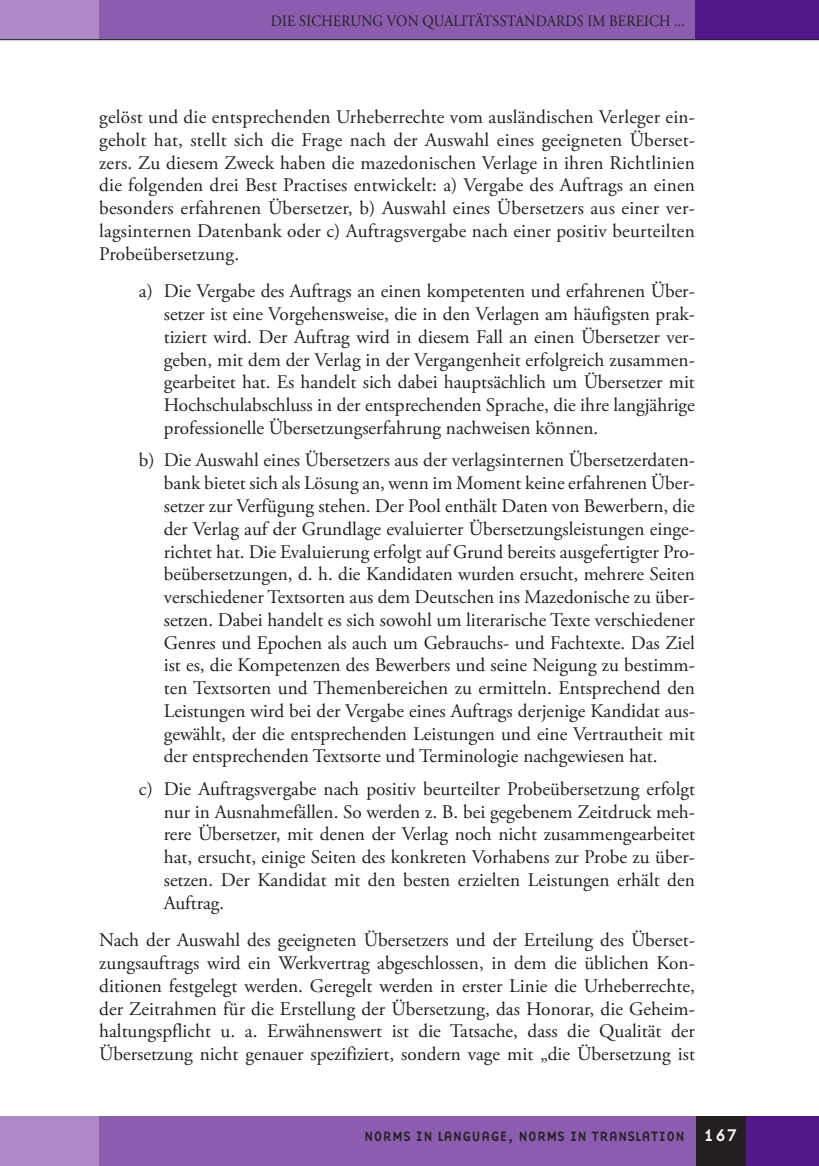
<style>
.page{position:relative;width:819px;height:1166px;background:#fff}
.page>*{position:absolute;margin:0;border:0;box-sizing:border-box;transform-origin:0 0}
.t1{font:19.25px/22.8px "Adobe Garamond Pro";color:#231f20;text-align:justify}
.t2{font:15.75px "Adobe Garamond Pro";letter-spacing:.015em;color:#231f20;scale:.9 1}
.t3{font:14px "Base Nine";color:#231f20}
.s1{font-size:17.5px;color:#fff}
</style>
<div class="page">
<div style="left:99px;top:0;width:596px;height:40px;background:#8a5dae"></div>
<div style="left:0;top:0;width:99px;height:40px;background:#ad89c5"></div>
<div style="left:694px;top:0;width:124px;height:40px;background:#53168b"></div>
<hr style="left:0;top:39px;width:818px;height:1px;background:#231f20">
<div style="left:74px;top:1116px;width:622px;height:50px;background:#8a5dae"></div>
<div style="left:0;top:1116px;width:99px;height:50px;background:#ad89c5"></div>
<div style="left:745px;top:1116px;width:73px;height:50px;background:#53168b"></div>
<div style="left:695px;top:1116px;width:50px;height:50px;background:#231f20"></div>
<p class="t2" style="left:271px;top:11px;width:461px">DIE SICHERUNG VON QUALITÄTSSTANDARDS IM BEREICH ...</p>
<p class="t1" style="left:99px;top:106px;width:597px">gelöst und die entsprechenden Urheberrechte vom ausländischen Verleger ein&shy;geholt hat, stellt sich die Frage nach der Auswahl eines geeigneten Überset&shy;zers. Zu diesem Zweck haben die mazedonischen Verlage in ihren Richtlinien die folgenden drei Best Practises entwickelt: a) Vergabe des Auftrags an einen besonders erfahrenen Übersetzer, b) Auswahl eines Übersetzers aus einer ver&shy;lagsinternen Datenbank oder c) Auftragsvergabe nach einer positiv beurteilten Probeübersetzung.</p>
<p class="t1" style="left:164px;top:280px;width:532px;text-indent:-25px">a) Die Vergabe des Auftrags an einen kompetenten und erfahrenen Über&shy;setzer ist eine Vorgehensweise, die in den Verlagen am häufigsten prak&shy;tiziert wird. Der Auftrag wird in diesem Fall an einen Übersetzer ver&shy;geben, mit dem der Verlag in der Vergangenheit erfolgreich zusammen&shy;gearbeitet hat. Es handelt sich dabei hauptsächlich um Übersetzer mit Hochschulabschluss in der entsprechenden Sprache, die ihre langjährige professionelle Übersetzungserfahrung nachweisen kÖnnen.</p>
<p class="t1" style="left:164px;top:450px;width:532px;text-indent:-25px">b) Die Auswahl eines Übersetzers aus der verlagsinternen Übersetzerdaten&shy;bank bietet sich als Lösung an, wenn im Moment keine erfahrenen Über&shy;setzer zur Verfügung stehen. Der Pool enthält Daten von Bewerbern, die der Verlag auf der Grundlage evaluierter Übersetzungsleistungen einge&shy;richtet hat. Die Evaluierung erfolgt auf Grund bereits ausgefertigter Pro&shy;beübersetzungen, d. h. die Kandidaten wurden ersucht, mehrere Seiten verschiedener Textsorten aus dem Deutschen ins Mazedonische zu über&shy;setzen. Dabei handelt es sich sowohl um literarische Texte verschiedener Genres und Epochen als auch um Gebrauchs- und Fachtexte. Das Ziel ist es, die Kompetenzen des Bewerbers und seine Neigung zu bestimm&shy;ten Textsorten und Themenbereichen zu ermitteln. Entsprechend den Leistungen wird bei der Vergabe eines Auftrags derjenige Kandidat aus&shy;gewählt, der die entsprechenden Leistungen und eine Vertrautheit mit der entsprechenden Textsorte und Terminologie nachgewiesen hat.</p>
<p class="t1" style="left:164px;top:778px;width:532px;text-indent:-25px">c) Die Auftragsvergabe nach positiv beurteilter Probeübersetzung erfolgt nur in Ausnahmefällen. So werden z. B. bei gegebenem Zeitdruck meh&shy;rere Übersetzer, mit denen der Verlag noch nicht zusammengearbeitet hat, ersucht, einige Seiten des konkreten Vorhabens zur Probe zu über&shy;setzen. Der Kandidat mit den besten erzielten Leistungen erhält den Auftrag.</p>
<p class="t1" style="left:99px;top:929px;width:597px">Nach der Auswahl des geeigneten Übersetzers und der Erteilung des Überset&shy;zungsauftrags wird ein Werkvertrag abgeschlossen, in dem die üblichen Kon&shy;ditionen festgelegt werden. Geregelt werden in erster Linie die Urheberrechte, der Zeitrahmen für die Erstellung der Übersetzung, das Honorar, die Geheim&shy;haltungspflicht u. a. Erwähnenswert ist die Tatsache, dass die Qualität der Übersetzung nicht genauer spezifiziert, sondern vage mit „die Übersetzung ist</p>
<p class="t3" style="left:364px;top:1126px;width:375px">NORMS IN LANGUAGE, NORMS IN TRANSLATION <span class="s1">167</span></p>
</div>
